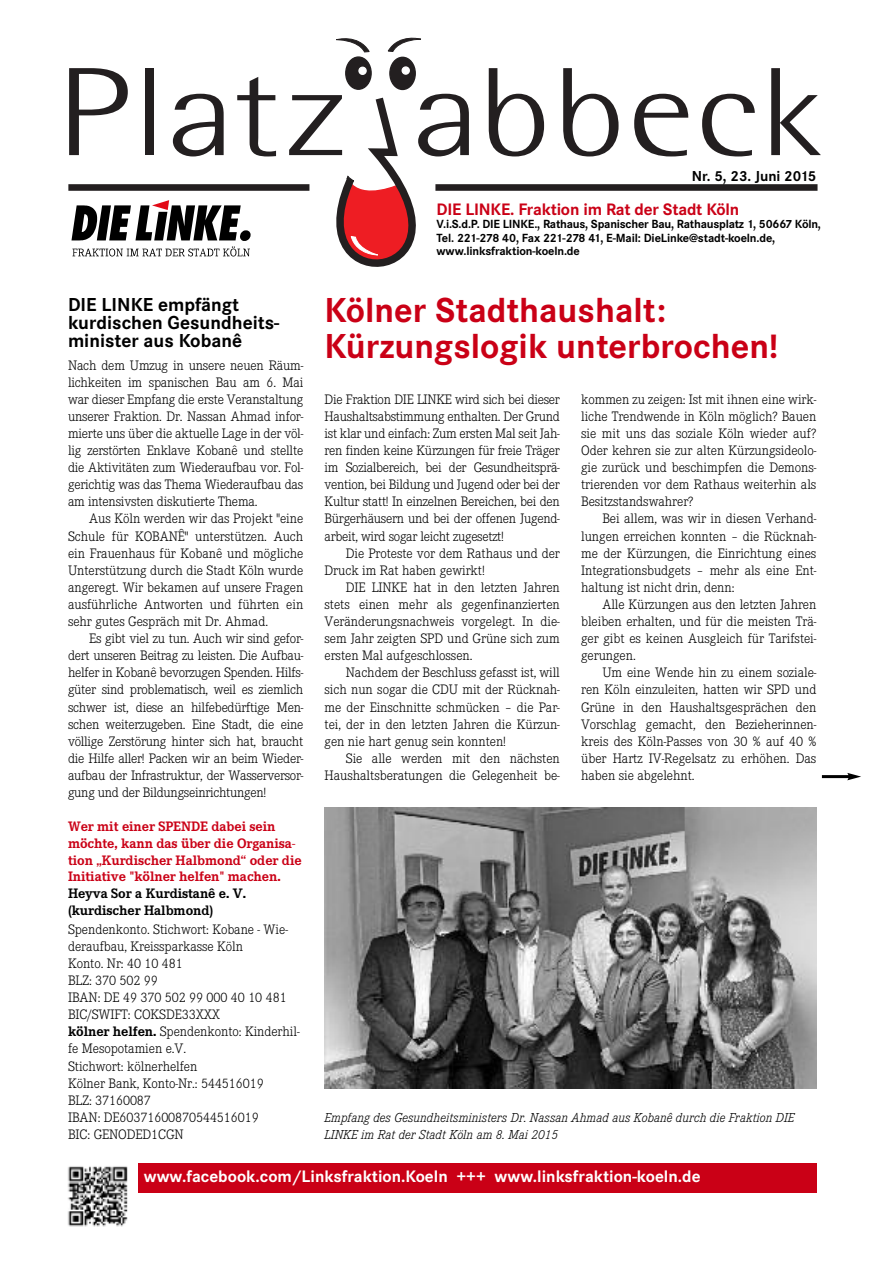
<style>
.page{position:relative;width:893px;height:1263px;background:#fff}
.page>*{position:absolute;margin:0;border:0;box-sizing:border-box;transform-origin:0 0}
.t1{font:700 36px/36px "Corporate S";color:#ca0016}
.t2{font:700 19.5px/18px "Corporate S";color:#000}
.t3{font:700 17.25px "Corporate S";color:#fff}
.t4{font:700 17.25px "Corporate S";letter-spacing:-.01em;color:#ca0016}
.t5{font:700 15px "Corporate S";color:#000}
.t6{font:300 14.25px/17.1px "Corporate E";letter-spacing:-.005em;color:#000;text-align:justify}
.t7{font:700 14.25px/16.8px "Corporate E";letter-spacing:-.005em;color:#ca0016}
.t8{font:700 14.25px/16.8px "Corporate E";letter-spacing:-.005em;color:#000}
.t9{font:italic 300 13.5px/17.1px "Corporate E";color:#000}
.t10{font:700 12.3px/13.5px "Corporate S";letter-spacing:-.015em;color:#000}
.s1{font-weight:700}
</style>
<div class="page">
<svg style="left:388px;top:38px;width:33px;height:14px"></svg>
<div style="left:346px;top:57px;width:25px;height:32px;background:#231f20;border-radius:50%"></div>
<div style="left:345px;top:56px;width:27px;height:34px;border:1px solid #231f20;border-radius:50%"></div>
<div style="left:390px;top:57px;width:25px;height:32px;background:#231f20;border-radius:50%"></div>
<div style="left:389px;top:57px;width:27px;height:33px;border:1px solid #231f20;border-radius:50%"></div>
<div style="left:358px;top:67px;width:9px;height:8px;border:1px solid #fff;border-radius:50%"></div>
<div style="left:402px;top:66px;width:8px;height:9px;border:1px solid #fff;border-radius:50%"></div>
<svg style="left:336px;top:38px;width:33px;height:14px"></svg>
<svg style="left:563px;top:68px;width:56px;height:88px"></svg>
<svg style="left:634px;top:94px;width:54px;height:62px"></svg>
<svg style="left:702px;top:94px;width:53px;height:62px"></svg>
<svg style="left:771px;top:68px;width:50px;height:87px"></svg>
<div style="left:435px;top:184px;width:382px;height:7px;background:#231f20"></div>
<div style="left:138px;top:1163px;width:678px;height:30px;background:#ca0016"></div>
<svg style="left:68px;top:68px;width:476px;height:199px"></svg>
<img style="left:68px;top:1166px;width:60px;height:60px">
<img style="left:325px;top:808px;width:491px;height:281px">
<hr style="left:822px;top:775px;width:28px;height:3px;background:#000">
<svg style="left:847px;top:773px;width:14px;height:7px"></svg>
<p class="t5" style="left:692px;top:167px;width:126px">Nr. 5, 23. Juni 2015</p>
<h2 class="t2" style="left:68px;top:295px;width:213px">DIE LINKE empfängt kurdischen Gesundheits&shy;minister aus Kobanê</h2>
<p class="t6" style="left:68px;top:356px;width:237px">Nach dem Umzug in unsere neuen Räum&shy;lichkeiten im spanischen Bau am 6. Mai war dieser Empfang die erste Veranstaltung unserer Fraktion. Dr. Nassan Ahmad infor&shy;mierte uns über die aktuelle Lage in der völ&shy;lig zerstörten Enklave Kobanê und stellte die Aktivitäten zum Wiederaufbau vor. Fol&shy;gerichtig was das Thema Wiederaufbau das am intensivsten diskutierte Thema.</p>
<p class="t6" style="left:68px;top:510px;width:237px;text-indent:21px">Aus Köln werden wir das Projekt "eine Schule für KOBANÊ" unterstützen. Auch ein Frauenhaus für Kobanê und mögliche Unterstützung durch die Stadt Köln wurde angeregt. Wir bekamen auf unsere Fragen ausführliche Antworten und führten ein sehr gutes Gespräch mit Dr. Ahmad.</p>
<p class="t6" style="left:68px;top:630px;width:237px;text-indent:21px">Es gibt viel zu tun. Auch wir sind gefor&shy;dert unseren Beitrag zu leisten. Die Aufbau&shy;helfer in Kobanê bevorzugen Spenden. Hilfs&shy;güter sind problematisch, weil es ziemlich schwer ist, diese an hilfebedürftige Men&shy;schen weiterzugeben. Eine Stadt, die eine völlige Zerstörung hinter sich hat, braucht die Hilfe aller! Packen wir an beim Wieder&shy;aufbau der Infrastruktur, der Wasserversor&shy;gung und der Bildungseinrichtungen!</p>
<p class="t7" style="left:68px;top:818px;width:235px">Wer mit einer SPENDE dabei sein möchte, kann das über die Organisa&shy;tion „Kurdischer Halbmond“ oder die Initiative "kölner helfen" machen.</p>
<p class="t8" style="left:68px;top:885px;width:179px">Heyva Sor a Kurdistanê e. V. (kurdischer Halbmond)</p>
<p class="t6" style="left:68px;top:920px;width:233px;text-align:left">Spendenkonto. Stichwort: Kobane - Wie&shy;deraufbau, Kreissparkasse Köln<br>Konto. Nr: 40 10 481<br>BLZ: 370 502 99<br>IBAN: DE 49 370 502 99 000 40 10 481<br>BIC/SWIFT: COKSDE33XXX<br><span class="s1">kölner helfen.</span> Spendenkonto: Kinderhil&shy;fe Mesopotamien e.V.<br>Stichwort: kölnerhelfen<br>Kölner Bank, Konto-Nr.: 544516019<br>BLZ: 37160087<br>IBAN: DE60371600870544516019<br>BIC: GENODED1CGN</p>
<p class="t4" style="left:437px;top:199px;width:304px">DIE LINKE. Fraktion im Rat der Stadt Köln</p>
<p class="t10" style="left:437px;top:217px;width:386px">V.i.S.d.P. DIE LINKE., Rathaus, Spanischer Bau, Rathausplatz 1, 50667 Köln,<br>Tel. 221-278 40, Fax 221-278 41, E-Mail: DieLinke@stadt-koeln.de, www.linksfraktion-koeln.de</p>
<h1 class="t1" style="left:325px;top:291px;width:455px">Kölner Stadthaushalt:<br>Kürzungslogik unterbrochen!</h1>
<p class="t6" style="left:325px;top:390px;width:237px">Die Fraktion DIE LINKE wird sich bei dieser Haushaltsabstimmung enthalten. Der Grund ist klar und einfach: Zum ersten Mal seit Jah&shy;ren finden keine Kürzungen für freie Träger im Sozialbereich, bei der Gesundheitsprä&shy;vention, bei Bildung und Jugend oder bei der Kultur statt! In einzelnen Bereichen, bei den Bürgerhäusern und bei der offenen Jugend&shy;arbeit, wird sogar leicht zugesetzt!</p>
<p class="t6" style="left:325px;top:544px;width:237px;text-indent:21px">Die Proteste vor dem Rathaus und der<br>Druck im Rat haben gewirkt!</p>
<p class="t6" style="left:325px;top:578px;width:237px;text-indent:21px">DIE LINKE hat in den letzten Jahren stets einen mehr als gegenfinanzierten Veränderungsnachweis vorgelegt. In die&shy;sem Jahr zeigten SPD und Grüne sich zum ersten Mal aufgeschlossen.</p>
<p class="t6" style="left:325px;top:664px;width:237px;text-indent:21px">Nachdem der Beschluss gefasst ist, will sich nun sogar die CDU mit der Rücknah&shy;me der Einschnitte schmücken – die Par&shy;tei, der in den letzten Jahren die Kürzun&shy;gen nie hart genug sein konnten!</p>
<p class="t6" style="left:325px;top:749px;width:237px;text-align:right">Sie alle werden mit den nächsten<br>Haushaltsberatungen die Gelegenheit be-</p>
<p class="t6" style="left:581px;top:390px;width:237px">kommen zu zeigen: Ist mit ihnen eine wirk&shy;liche Trendwende in Köln möglich? Bauen sie mit uns das soziale Köln wieder auf?<br>Oder kehren sie zur alten Kürzungsideolo&shy;gie zurück und beschimpfen die Demons&shy;trierenden vor dem Rathaus weiterhin als Besitzstandswahrer?</p>
<p class="t6" style="left:581px;top:510px;width:237px;text-indent:21px">Bei allem, was wir in diesen Verhand&shy;lungen erreichen konnten – die Rücknah&shy;me der Kürzungen, die Einrichtung eines Integrationsbudgets – mehr als eine Ent&shy;haltung ist nicht drin, denn:</p>
<p class="t6" style="left:581px;top:595px;width:237px;text-indent:21px">Alle Kürzungen aus den letzten Jahren bleiben erhalten, und für die meisten Trä&shy;ger gibt es keinen Ausgleich für Tarifstei&shy;gerungen.</p>
<p class="t6" style="left:581px;top:664px;width:237px;text-indent:21px">Um eine Wende hin zu einem soziale&shy;ren Köln einzuleiten, hatten wir SPD und Grüne in den Haushaltsgesprächen den Vorschlag gemacht, den Bezieherinnen&shy;kreis des Köln-Passes von 30 % auf 40 % über Hartz IV-Regelsatz zu erhöhen. Das haben sie abgelehnt.</p>
<p class="t9" style="left:325px;top:1109px;width:471px">Empfang des Gesundheitsministers Dr. Nassan Ahmad aus Kobanê durch die Fraktion DIE<br>LINKE im Rat der Stadt Köln am 8. Mai 2015</p>
<p class="t3" style="left:144px;top:1166px;width:558px">www.facebook.com/Linksfraktion.Koeln +++ www.linksfraktion-koeln.de</p>
</div>
